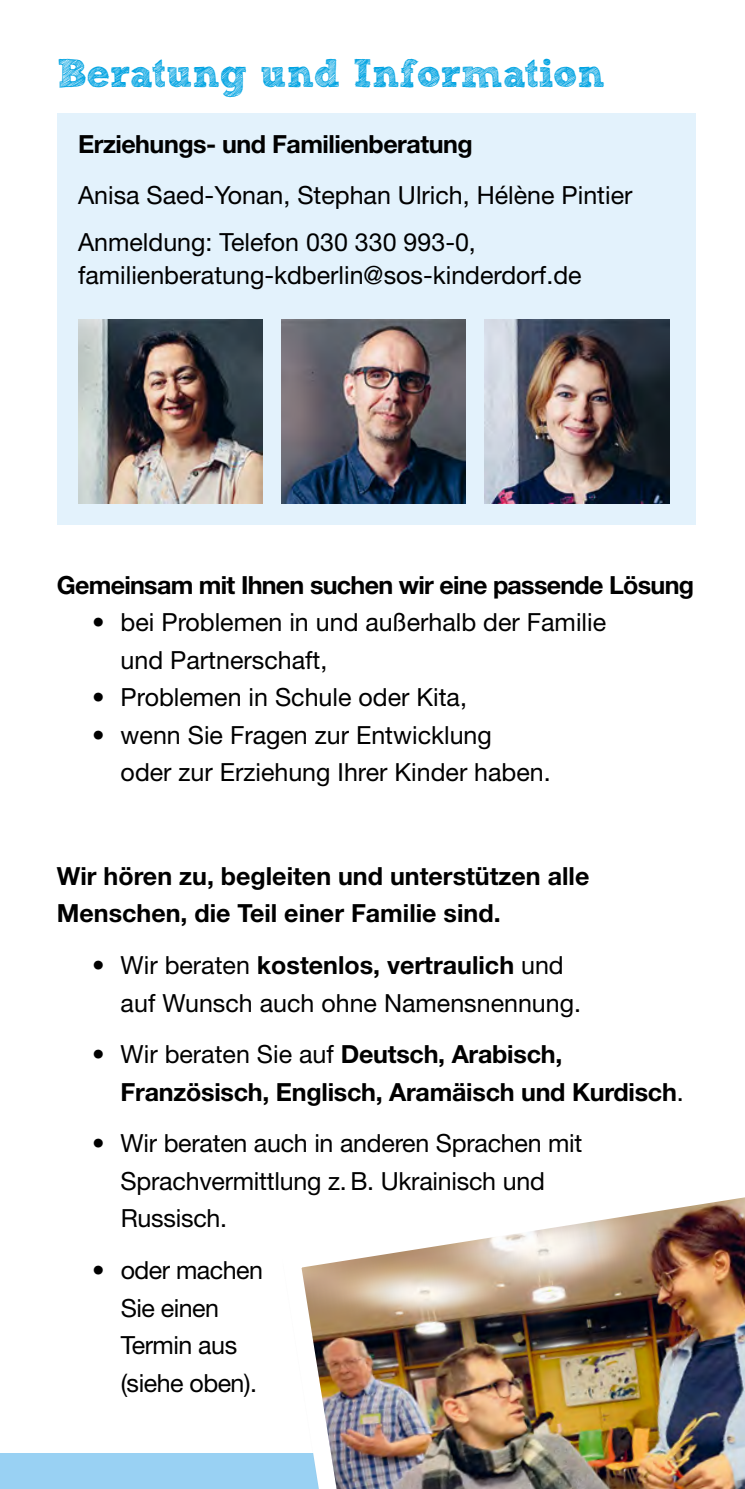
<style>
.page{position:relative;width:745px;height:1489px;background:#fff}
.page>*{position:absolute;margin:0;border:0;box-sizing:border-box;transform-origin:0 0}
.t1{font:700 40px "Sketch Block";letter-spacing:-.01em;color:#00a3e2}
.t2{font:25px/37.5px "Helvetica Neue LT Pro";color:#000}
.t3{font:700 25px/37.5px "Helvetica Neue LT Pro";letter-spacing:-.01em;color:#000}
.t4{font:700 25px "Helvetica Neue LT Pro";letter-spacing:-.03em;color:#000}
.t5{font:25px/37.5px "Helvetica Neue LT Pro";letter-spacing:-.02em;color:#000}
.s1{font-weight:700}
.s2{font-weight:400}
</style>
<div class="page">
<div style="left:0;top:1453px;width:744px;height:35px;background:#99d1f3"></div>
<div style="left:57px;top:113px;width:637px;height:411px;background:#e3f2fc"></div>
<img style="left:78px;top:319px;width:184px;height:184px">
<img style="left:281px;top:319px;width:184px;height:184px">
<img style="left:484px;top:319px;width:184px;height:184px">
<img style="left:301px;top:1197px;width:443px;height:291px">
<h1 class="t1" style="left:57px;top:48px;width:549px">Beratung und Information</h1>
<p class="t3" style="left:78px;top:124px;width:396px">Erziehungs- und Familienberatung</p>
<p class="t2" style="left:78px;top:171px;width:555px;line-height:46.8px">Anisa Saed-Yonan, Stephan Ulrich, Hélène Pintier<br>Anmeldung: Telefon 030 330 993-0,</p>
<p class="t2" style="left:78px;top:255px;width:504px">familienberatung-kdberlin@sos-kinderdorf.de</p>
<p class="t4" style="left:57px;top:569px;width:638px">Gemeinsam mit Ihnen suchen wir eine passende Lösung</p>
<p class="t2" style="left:121px;top:603px;width:486px;text-indent:-28px">• bei Problemen in und außerhalb der Familie und Partnerschaft,</p>
<p class="t2" style="left:92px;top:678px;width:376px">• Problemen in Schule oder Kita,</p>
<p class="t2" style="left:121px;top:715px;width:431px;text-indent:-28px">• wenn Sie Fragen zur Entwicklung<br>oder zur Erziehung Ihrer Kinder haben.</p>
<p class="t3" style="left:57px;top:856px;width:533px">Wir hören zu, begleiten und unterstützen alle<br>Menschen, die Teil einer Familie sind.</p>
<p class="t2" style="left:121px;top:945px;width:461px;text-indent:-28px">• Wir beraten <span class="s1">kostenlos, vertraulich</span> und auf Wunsch auch ohne Namensnennung.</p>
<p class="t3" style="left:121px;top:1034px;width:564px;text-indent:-28px"><span class="s2">• Wir beraten Sie auf</span> Deutsch, Arabisch,<br>Französisch, Englisch, Aramäisch und Kurdisch<span class="s2">.</span></p>
<p class="t2" style="left:121px;top:1124px;width:463px;text-indent:-28px">• Wir beraten auch in anderen Sprachen mit<br>Sprachvermittlung z. B. Ukrainisch und<br>Russisch.</p>
<p class="t5" style="left:121px;top:1250px;width:144px;text-indent:-28px">• oder machen<br>Sie einen<br>Termin aus (siehe oben).</p>
</div>
